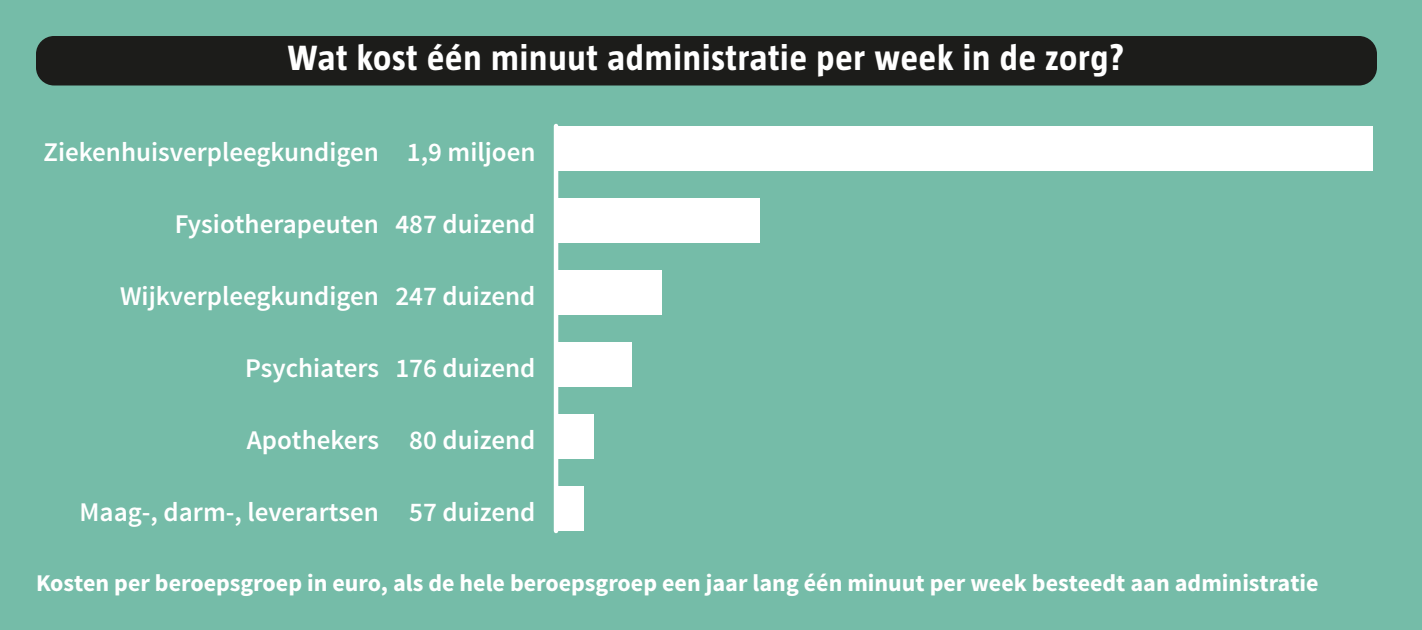
<style>
.page{position:relative;width:1422px;height:630px;background:#75bca8}
.page>*{position:absolute;margin:0;border:0;box-sizing:border-box;transform-origin:0 0}
.t1{font:700 36px "Taz";letter-spacing:.025em;color:#fff}
.t2{font:600 27px "Source Sans Pro";color:#fff}
.t3{font:700 24px "Source Sans Pro";color:#fff}
</style>
<div class="page">
<div style="left:556px;top:126px;width:816px;height:45px;background:#fff"></div>
<div style="left:556px;top:198px;width:203px;height:45px;background:#fff"></div>
<div style="left:556px;top:270px;width:105px;height:45px;background:#fff"></div>
<div style="left:556px;top:342px;width:76px;height:45px;background:#fff"></div>
<div style="left:556px;top:414px;width:37px;height:45px;background:#fff"></div>
<div style="left:556px;top:486px;width:28px;height:45px;background:#fff"></div>
<hr style="left:554px;top:126px;width:4px;height:405px;background:#fff">
<div style="left:36px;top:36px;width:1341px;height:50px;background:#1c1c1a;border-radius:18px"></div>
<h1 class="t1" style="left:288px;top:38px;width:838px">Wat kost één minuut administratie per week in de zorg?</h1>
<p class="t2" style="left:44px;top:135px;width:493px">Ziekenhuisverpleegkundigen 1,9 miljoen</p>
<p class="t2" style="left:175px;top:207px;width:362px">Fysiotherapeuten 487 duizend</p>
<p class="t2" style="left:120px;top:279px;width:417px">Wijkverpleegkundigen 247 duizend</p>
<p class="t2" style="left:245px;top:351px;width:292px">Psychiaters 176 duizend</p>
<p class="t2" style="left:247px;top:423px;width:290px">Apothekers 80 duizend</p>
<p class="t2" style="left:80px;top:495px;width:457px">Maag-, darm-, leverartsen 57 duizend</p>
<p class="t3" style="left:36px;top:568px;width:1284px">Kosten per beroepsgroep in euro, als de hele beroepsgroep een jaar lang één minuut per week besteedt aan administratie</p>
</div>
